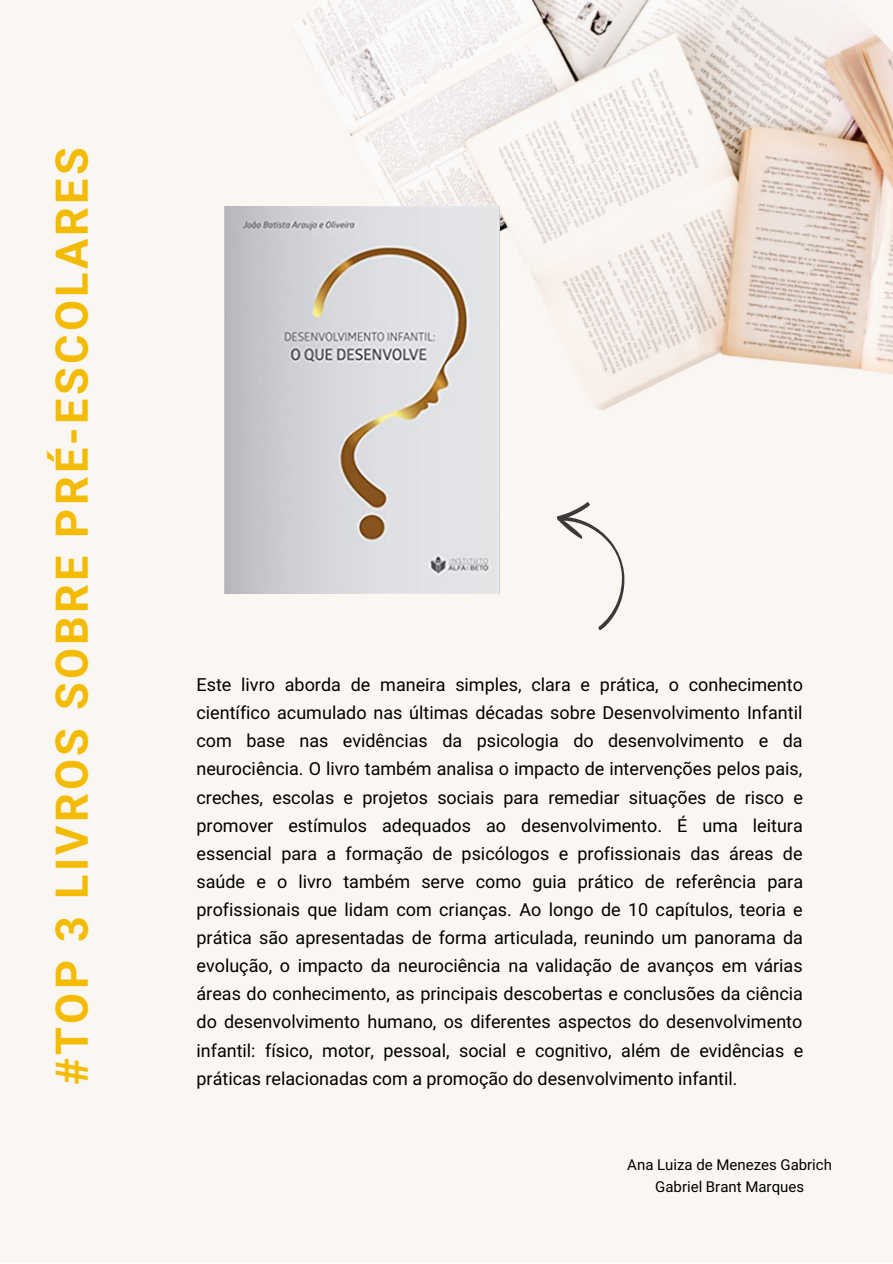
<style>
.page{position:relative;width:893px;height:1264px;background:#fff}
.page>*{position:absolute;margin:0;border:0;box-sizing:border-box;transform-origin:0 0}
.t1{font:700 45px "Araboto";letter-spacing:.075em;color:#f4bb04}
.t2{font:18px/28px "Araboto";color:#000;text-align:justify}
.t3{font:15px/22.5px "Araboto";color:#000;text-align:center}
</style>
<div class="page">
<div style="left:0;top:0;width:892px;height:1262px;background:#faf7f3"></div>
<img style="left:224px;top:0;width:668px;height:594px">
<img style="left:224px;top:207px;width:275px;height:386px">
<svg style="left:531px;top:496px;width:122px;height:135px"></svg>
<h1 class="t1" style="left:46px;top:1084px;width:939px;rotate:-90deg">#TOP 3 LIVROS SOBRE PRÉ-ESCOLARES</h1>
<p class="t2" style="left:196px;top:671px;width:608px">Este livro aborda de maneira simples, clara e prática, o conhecimento científico acumulado nas últimas décadas sobre Desenvolvimento Infantil com base nas evidências da psicologia do desenvolvimento e da neurociência. O livro também analisa o impacto de intervenções pelos pais, creches, escolas e projetos sociais para remediar situações de risco e promover estímulos adequados ao desenvolvimento. É uma leitura essencial para a formação de psicólogos e profissionais das áreas de saúde e o livro também serve como guia prático de referência para profissionais que lidam com crianças. Ao longo de 10 capítulos, teoria e prática são apresentadas de forma articulada, reunindo um panorama da evolução, o impacto da neurociência na validação de avanços em várias áreas do conhecimento, as principais descobertas e conclusões da ciência do desenvolvimento humano, os diferentes aspectos do desenvolvimento infantil: físico, motor, pessoal, social e cognitivo, além de evidências e</p>
<p class="t2" style="left:196px;top:1065px;width:542px">práticas relacionadas com a promoção do desenvolvimento infantil.</p>
<p class="t3" style="left:627px;top:1153px;width:206px">Ana Luiza de Menezes Gabrich<br>Gabriel Brant Marques</p>
</div>
